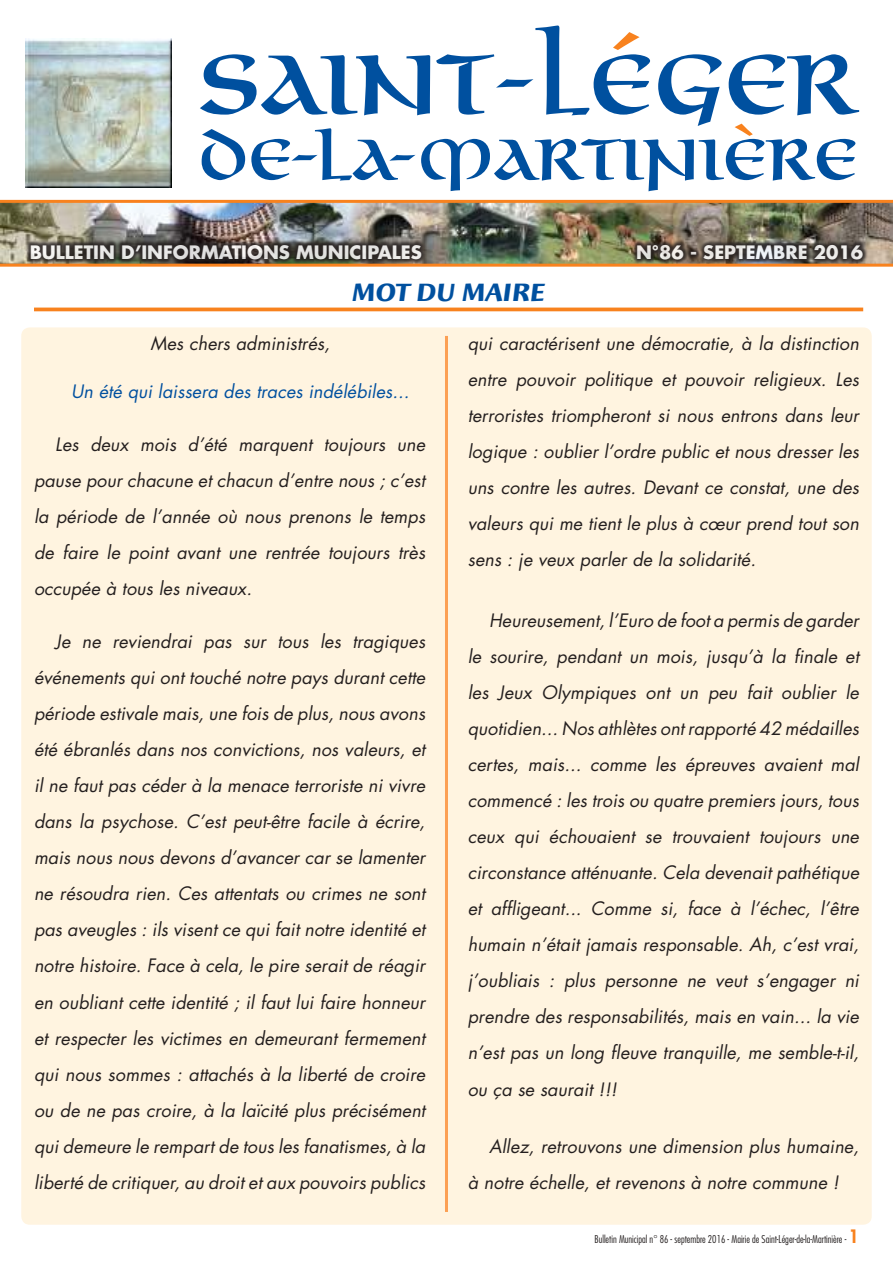
<style>
.page{position:relative;width:893px;height:1263px;background:#fff}
.page>*{position:absolute;margin:0;border:0;box-sizing:border-box;transform-origin:0 0}
.t1{font:italic 700 27px "Humana Sans ITC";color:#00509f;scale:1.05 1}
.t2{font:italic 18px/36px "Futura";letter-spacing:.005em;color:#241f1f;text-align:justify}
.t3{font:700 18px "Futura";color:#fff}
.t4{font:italic 18px "Futura";letter-spacing:.005em;color:#00509f}
.t5{font:300 condensed 10.5px "Futura";color:#241f1f}
.s1{font-weight:800;font-stretch:normal;font-size:18px;color:#f8821e}
</style>
<div class="page">
<div style="left:21px;top:327px;width:851px;height:898px;background:#fff4e0;border-radius:9px"></div>
<hr style="left:34px;top:308px;width:829px;height:3px;background:#f8821e">
<svg style="left:200px;top:26px;width:659px;height:165px"></svg>
<img style="left:26px;top:38px;width:146px;height:149px">
<img style="left:0;top:203px;width:893px;height:61px">
<img style="left:26px;top:240px;width:842px;height:24px">
<hr style="left:0;top:200px;width:893px;height:3px;background:#f8821e">
<hr style="left:0;top:264px;width:893px;height:3px;background:#f8821e">
<hr style="left:445px;top:336px;width:3px;height:876px;background:#fca054">
<p class="t3" style="left:30px;top:241px;width:394px">BULLETIN D’INFORMATIONS MUNICIPALES</p>
<p class="t3" style="left:636px;top:241px;width:229px">N°86 - SEPTEMBRE 2016</p>
<h1 class="t1" style="left:352px;top:278px;width:186px">MOT DU MAIRE</h1>
<p class="t2" style="left:151px;top:325px;width:181px">Mes chers administrés,</p>
<p class="t4" style="left:71px;top:380px;width:340px">Un été qui laissera des traces indélébiles...</p>
<p class="t2" style="left:34px;top:427px;width:393px;text-indent:21px">Les deux mois d’été marquent toujours une pause pour chacune et chacun d’entre nous ; c’est la période de l’année où nous prenons le temps de faire le point avant une rentrée toujours très occupée à tous les niveaux.</p>
<p class="t2" style="left:34px;top:624px;width:393px;text-indent:21px">Je ne reviendrai pas sur tous les tragiques événements qui ont touché notre pays durant cette période estivale mais, une fois de plus, nous avons été ébranlés dans nos convictions, nos valeurs, et il ne faut pas céder à la menace terroriste ni vivre dans la psychose. C’est peut-être facile à écrire, mais nous nous devons d’avancer car se lamenter ne résoudra rien. Ces attentats ou crimes ne sont pas aveugles : ils visent ce qui fait notre identité et notre histoire. Face à cela, le pire serait de réagir en oubliant cette identité ; il faut lui faire honneur et respecter les victimes en demeurant fermement qui nous sommes : attachés à la liberté de croire ou de ne pas croire, à la laïcité plus précisément qui demeure le rempart de tous les fanatismes, à la liberté de critiquer, au droit et aux pouvoirs publics</p>
<p class="t2" style="left:468px;top:325px;width:393px">qui caractérisent une démocratie, à la distinction entre pouvoir politique et pouvoir religieux. Les terroristes triompheront si nous entrons dans leur logique : oublier l’ordre public et nous dresser les uns contre les autres. Devant ce constat, une des valeurs qui me tient le plus à cœur prend tout son sens : je veux parler de la solidarité.</p>
<p class="t2" style="left:468px;top:603px;width:393px;text-indent:21px">Heureusement, l’Euro de foot a permis de garder le sourire, pendant un mois, jusqu’à la finale et les Jeux Olympiques ont un peu fait oublier le quotidien... Nos athlètes ont rapporté 42 médailles certes, mais... comme les épreuves avaient mal commencé : les trois ou quatre premiers jours, tous ceux qui échouaient se trouvaient toujours une circonstance atténuante. Cela devenait pathétique et affligeant... Comme si, face à l’échec, l’être humain n’était jamais responsable. Ah, c’est vrai, j’oubliais : plus personne ne veut s’engager ni prendre des responsabilités, mais en vain... la vie n’est pas un long fleuve tranquille, me semble-t-il, ou ça se saurait !!!</p>
<p class="t2" style="left:468px;top:1128px;width:393px;text-indent:21px">Allez, retrouvons une dimension plus humaine, à notre échelle, et revenons à notre commune !</p>
<p class="t5" style="left:594px;top:1233px;width:266px">Bulletin Municipal n° 86 - septembre 2016 - Mairie de Saint-Léger-de-la-Martinière - <span class="s1">1</span></p>
</div>
